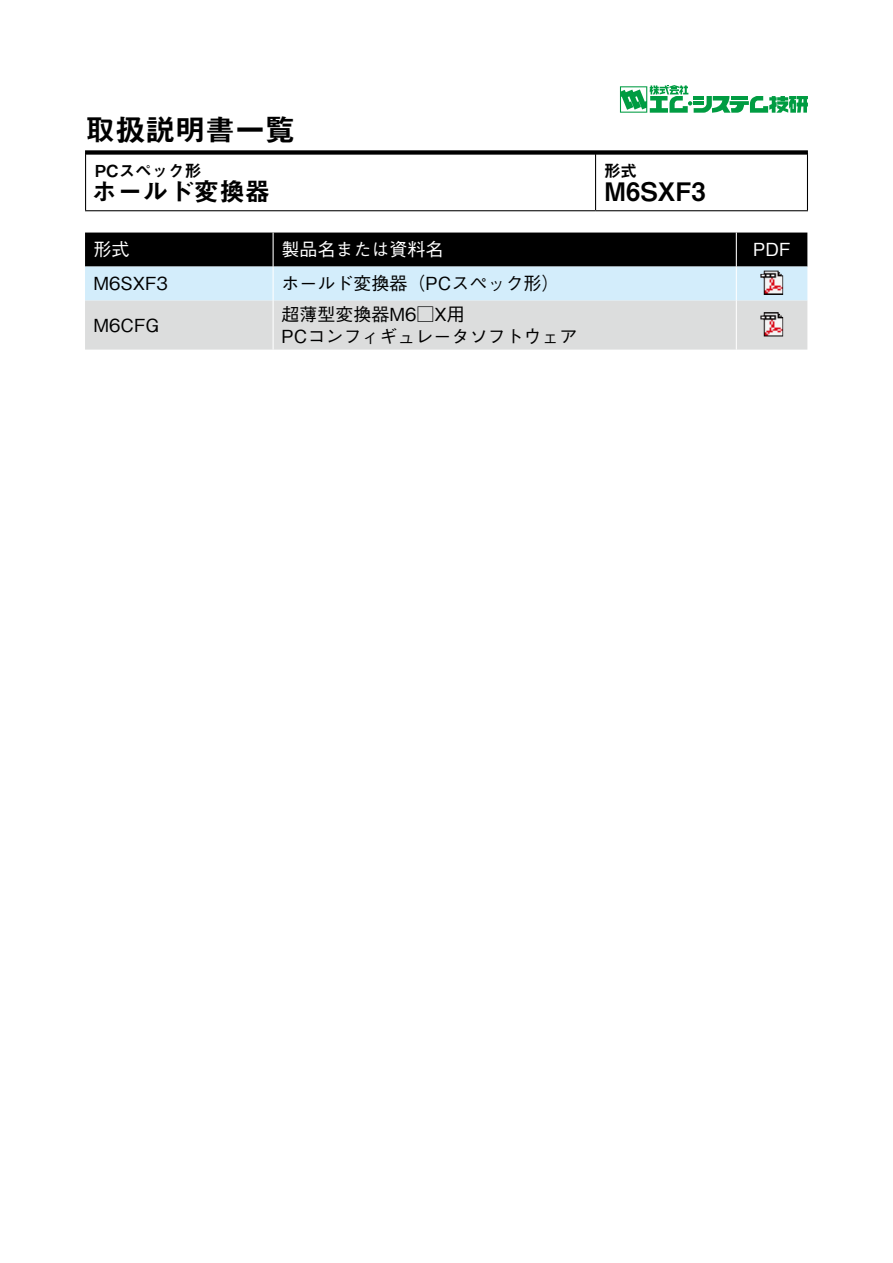
<style>
.page{position:relative;width:893px;height:1263px;background:#fff}
.page>*{position:absolute;margin:0;border:0;box-sizing:border-box;transform-origin:0 0}
.t1{font:30px "Midashi Go Pro MB31";color:#000}
.t2{font:25.5px "Midashi Go Pro MB31";color:#000}
.t3{font:500 18px "Gothic BBB Pro";color:#000}
.t4{font:500 18px "Gothic BBB Pro";color:#fff}
.t5{font:16.5px "Midashi Go Pro MB31";color:#000}
</style>
<div class="page">
<div style="left:85px;top:150px;width:723px;height:5px;background:#000"></div>
<svg style="left:620px;top:85px;width:188px;height:28px"></svg>
<hr style="left:595px;top:154px;width:1px;height:56px;background:#000">
<hr style="left:85px;top:154px;width:1px;height:56px;background:#000">
<hr style="left:807px;top:154px;width:1px;height:56px;background:#000">
<hr style="left:85px;top:210px;width:511px;height:1px;background:#000">
<hr style="left:596px;top:210px;width:212px;height:1px;background:#000">
<svg style="left:85px;top:233px;width:722px;height:117px;background:#9aa2a6"></svg>
<hr style="left:273px;top:233px;width:1px;height:34px;background:#fff">
<hr style="left:736px;top:233px;width:1px;height:34px;background:#fff">
<hr style="left:273px;top:267px;width:1px;height:34px;background:#fff">
<hr style="left:736px;top:267px;width:1px;height:34px;background:#fff">
<hr style="left:273px;top:301px;width:1px;height:49px;background:#fff">
<hr style="left:736px;top:301px;width:1px;height:49px;background:#fff">
<img style="left:761px;top:271px;width:22px;height:24px">
<img style="left:761px;top:312px;width:22px;height:24px">
<h1 class="t1" style="left:85px;top:106px;width:211px">取扱説明書一覧</h1>
<p class="t5" style="left:95px;top:157px;width:108px">PCスペック形</p>
<h2 class="t2" style="left:92px;top:171px;width:180px">ホールド変換器</h2>
<p class="t4" style="left:94px;top:235px;width:37px">形式</p>
<p class="t3" style="left:94px;top:269px;width:76px">M6SXF3</p>
<p class="t3" style="left:94px;top:311px;width:67px">M6CFG</p>
<p class="t4" style="left:282px;top:235px;width:163px">製品名または資料名</p>
<p class="t3" style="left:282px;top:269px;width:279px">ホールド変換器（PCスペック形(</p>
<p class="t3" style="left:282px;top:299px;width:185px">超薄型変換器M6□X用</p>
<p class="t3" style="left:282px;top:322px;width:297px">PCコンフィギュレータソフトウェア</p>
<p class="t5" style="left:604px;top:157px;width:34px">形式</p>
<h2 class="t2" style="left:604px;top:171px;width:103px">M6SXF3</h2>
<p class="t4" style="left:753px;top:235px;width:39px">PDF</p>
</div>
